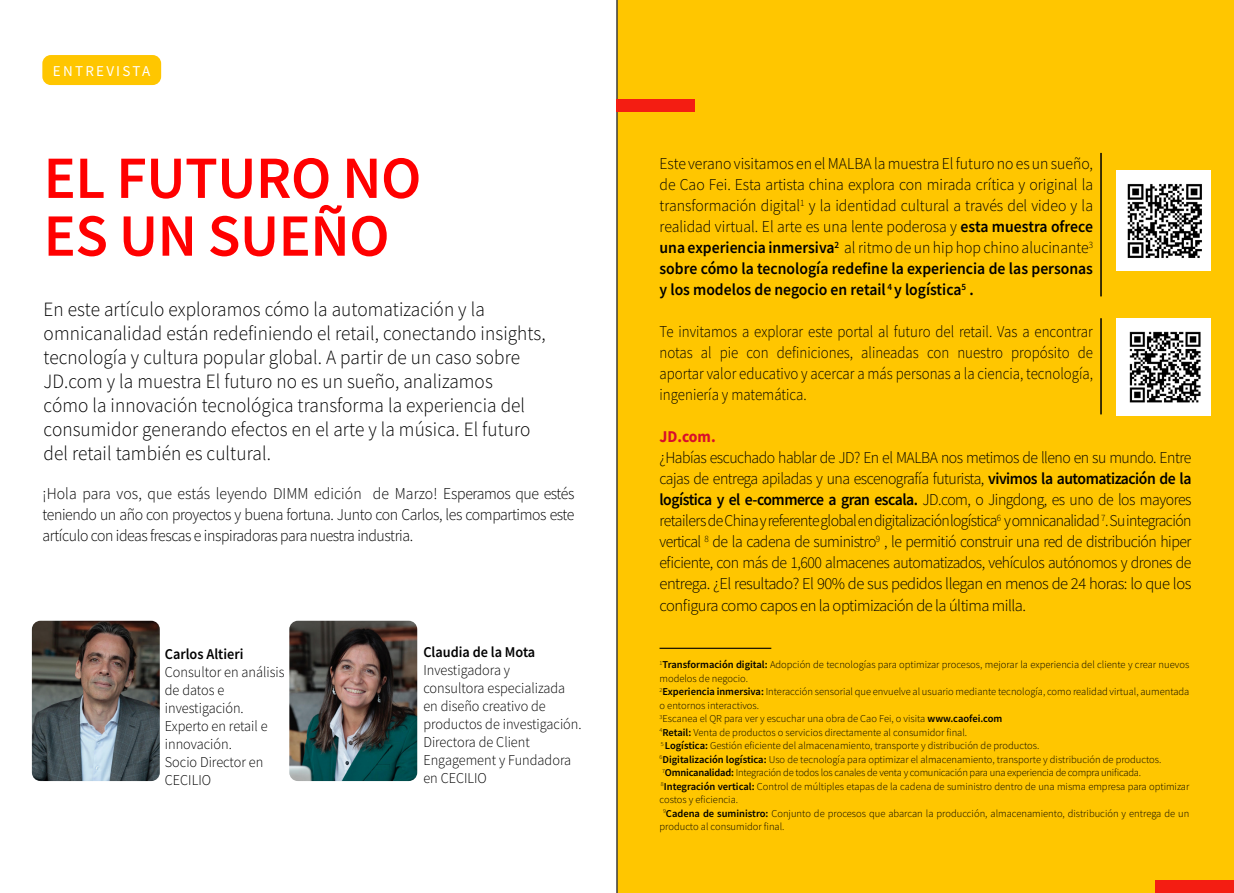
<style>
.page{position:relative;width:1234px;height:893px;background:#fff}
.page>*{position:absolute;margin:0;border:0;box-sizing:border-box;transform-origin:0 0}
.t1{font:600 60px/57.8px "Source Sans Pro";letter-spacing:-.01em;color:#f00}
.t2{font:300 20.25px/24px "Source Sans Pro";letter-spacing:.005em;color:#000;scale:.95 1}
.t3{font:300 16.5px/21px "Source Sans Pro";letter-spacing:-.02em;color:#000;text-align:justify;scale:.95 1}
.t4{font:300 16.5px/21px "Source Sans Pro";letter-spacing:-.02em;color:#000;text-align:justify;scale:.9 1}
.t5{font:700 16.5px "Source Sans Pro";color:#d80e2a;scale:.95 1}
.t6{font:300 15px/18px "Source Sans Pro";color:#000;scale:.95 1}
.t7{font:600 15px "Source Sans Pro";color:#000;scale:.95 1}
.t8{font:15px "Source Sans Pro";letter-spacing:.15em;color:#fff}
.t9{font:300 10.5px "Source Sans Pro";color:#000}
.t10{font:300 10.5px "Source Sans Pro";letter-spacing:-.02em;color:#000}
.s1{font-weight:600}
</style>
<div class="page">
<div style="left:617px;top:0;width:616px;height:893px;background:#ffc600"></div>
<hr style="left:616px;top:0;width:1px;height:893px;background:#3c3c3b">
<div style="left:42px;top:55px;width:119px;height:30px;background:#ffc600;border-radius:9px"></div>
<hr style="left:659px;top:648px;width:112px;height:1px;background:#000">
<img style="left:1116px;top:170px;width:94px;height:101px">
<img style="left:1116px;top:318px;width:94px;height:97px">
<hr style="left:1099px;top:153px;width:2px;height:143px;background:#000">
<hr style="left:1099px;top:318px;width:2px;height:96px;background:#000">
<img style="left:32px;top:621px;width:128px;height:160px">
<img style="left:289px;top:621px;width:128px;height:160px">
<div style="left:616px;top:99px;width:78px;height:13px;background:#f41d12"></div>
<div style="left:1154px;top:880px;width:79px;height:13px;background:#f41d12"></div>
<p class="t8" style="left:53px;top:61px;width:99px">ENTREVISTA</p>
<h1 class="t1" style="left:44px;top:149px;width:379px">EL FUTURO NO<br>ES UN SUEÑO</h1>
<p class="t2" style="left:44px;top:297px;width:530px">En este artículo exploramos cómo la automatización y la omnicanalidad están redefiniendo el retail, conectando insights, tecnología y cultura popular global. A partir de un caso sobre JD.com y la muestra El futuro no es un sueño, analizamos<br>cómo la innovación tecnológica transforma la experiencia del consumidor generando efectos en el arte y la música. El futuro del retail también es cultural.</p>
<p class="t3" style="left:43px;top:483px;width:561px">¡Hola para vos, que estás leyendo DIMM edición de Marzo! Esperamos que estés teniendo un año con proyectos y buena fortuna. Junto con Carlos, les compartimos este artículo con ideas frescas e inspiradoras para nuestra industria.</p>
<p class="t7" style="left:165px;top:645px;width:84px">Carlos Altieri</p>
<p class="t6" style="left:165px;top:663px;width:127px">Consultor en aná lisis de datos e investigación.<br>Experto en retail e innovación.<br>Socio Director en<br>CECILIO</p>
<p class="t7" style="left:423px;top:642px;width:119px">Claudia de la Mota</p>
<p class="t6" style="left:423px;top:660px;width:168px">Investigadora y<br>consultora especializada en diseñ o creativo de productos de investigación.<br>Directora de Client<br>Engagement y Fundadora en CECILIO</p>
<p class="t3" style="left:659px;top:153px;width:458px">Este verano visitamos en el MALBA la muestra El futuro no es un sueño, de Cao Fei. Esta artista china explora con mirada crítica y original la transformación digital<sup>1</sup> y la identidad cultural a través del video y la realidad virtual. El arte es una lente poderosa y <span class="s1">esta muestra ofrece una experiencia inmersiva</span><sup>2</sup> al ritmo de un hip hop chino alucinante<sup>3 </sup><span class="s1">sobre cómo la tecnología redefine la experiencia de las personas y los modelos de negocio en retail</span> <sup>4</sup> <span class="s1">y logística</span><sup>5</sup> <span class="s1">.</span></p>
<p class="t4" style="left:659px;top:321px;width:483px">Te invitamos a explorar este portal al futuro del retail. Vas a encontrar notas al pie con definiciones, alineadas con nuestro propósito de aportar valor educativo y acercar a más personas a la ciencia, tecnología, ingeniería y matemática.</p>
<p class="t5" style="left:659px;top:425px;width:61px">JD.com.</p>
<p class="t3" style="left:659px;top:447px;width:561px">¿Habías escuchado hablar de JD? En el MALBA nos metimos de lleno en su mundo. Entre cajas de entrega apiladas y una escenografía futurista, <span class="s1">vivimos la automatización de la logística y el e-commerce a gran escala.</span> JD.com, o Jingdong, es uno de los mayores retailers de China y referente global en digitalizaciónlogística<sup>6</sup> y omnicanalidad <sup>7</sup>. Su integración vertical <sup>8</sup> de la cadena de suministro<sup>9</sup> , le permitió construir una red de distribución hiper eficiente, con más de 1,600 almacenes automatizados, vehículos autónomos y drones de entrega. ¿El resultado? El 90% de sus pedidos llegan en menos de 24 horas: lo que los configura como capos en la optimización de la última milla.</p>
<p class="t9" style="left:659px;top:658px;width:531px"><sup>1</sup><span class="s1">Transformación digital:</span> Adopción de tecnologías para optimizar procesos, mejorar la experiencia del cliente y crear nuevos</p>
<p class="t9" style="left:659px;top:672px;width:90px">modelos de negocio.</p>
<p class="t9" style="left:659px;top:685px;width:531px"><sup>2</sup><span class="s1">Experiencia inmersiva:</span> Interacción sensorial que envuelve al usuario mediante tecnología, como realidad virtual, aumentada</p>
<p class="t9" style="left:659px;top:699px;width:101px">o entornos interactivos.</p>
<p class="t9" style="left:659px;top:712px;width:344px"><sup>3</sup>Escanea el QR para ver y escuchar una obra de Cao Fei, o visita <span class="s1">www.caofei.com</span></p>
<p class="t9" style="left:659px;top:726px;width:309px"><sup>4</sup><span class="s1">Retail:</span> Venta de productos o servicios directamente al consumidor final.</p>
<p class="t9" style="left:660px;top:739px;width:380px"><sup>5</sup> <span class="s1">Logística:</span> Gestión eficiente del almacenamiento, transporte y distribución de productos.</p>
<p class="t9" style="left:659px;top:753px;width:503px"><sup>6</sup><span class="s1">Digitalización logística:</span> Uso de tecnología para optimizar el almacenamiento, transporte y distribución de productos.</p>
<p class="t10" style="left:662px;top:766px;width:480px"><sup>7</sup><span class="s1">Omnicanalidad:</span> Integración de todos los canales de venta y comunicación para una experiencia de compra unificada.</p>
<p class="t9" style="left:660px;top:780px;width:530px"><sup>8</sup><span class="s1">Integración vertical:</span> Control de múltiples etapas de la cadena de suministro dentro de una misma empresa para optimizar</p>
<p class="t9" style="left:659px;top:793px;width:80px">costos y eficiencia.</p>
<p class="t9" style="left:663px;top:807px;width:527px"><sup>9</sup><span class="s1">Cadena de suministro:</span> Conjunto de procesos que abarcan la producción, almacenamiento, distribución y entrega de un</p>
<p class="t9" style="left:659px;top:820px;width:126px">producto al consumidor final.</p>
</div>
